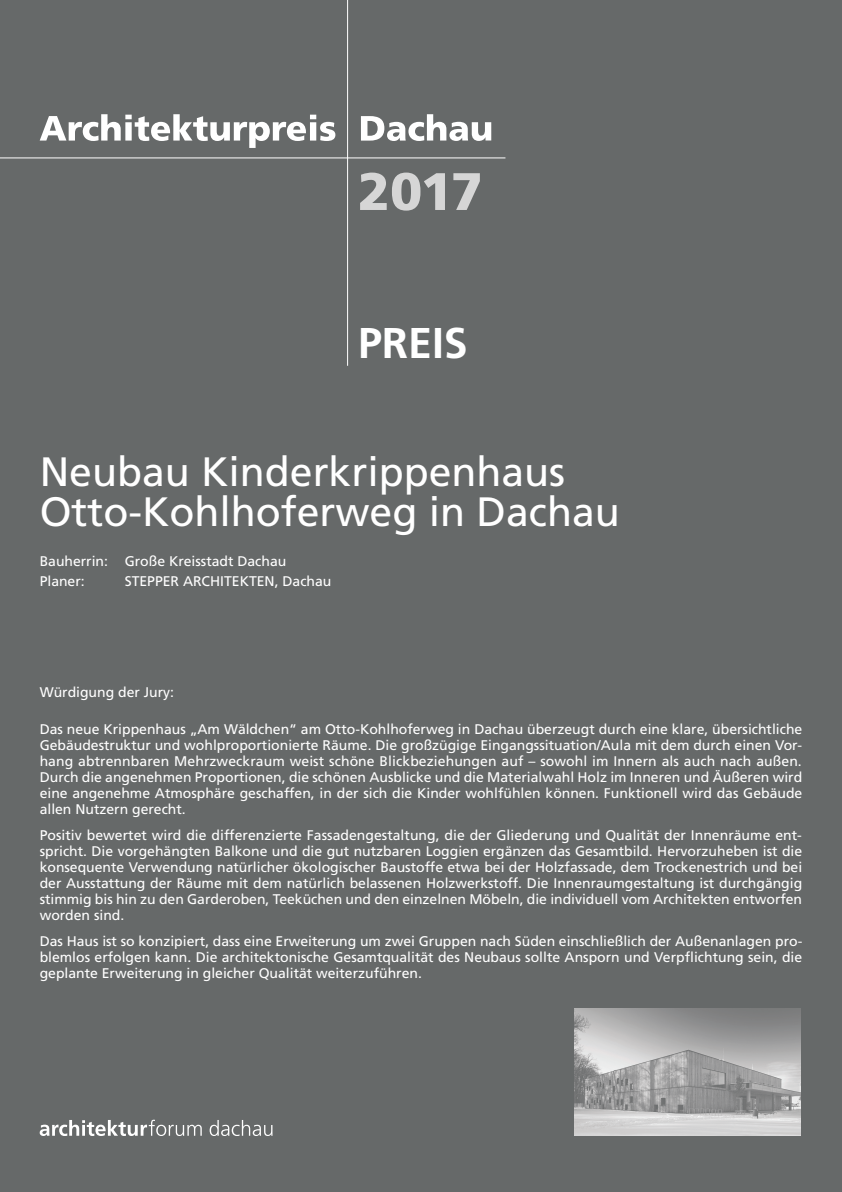
<style>
.page{position:relative;width:842px;height:1192px;background:#666969}
.page>*{position:absolute;margin:0;border:0;box-sizing:border-box;transform-origin:0 0}
.t1{font:700 43px "Frutiger";color:#fff}
.t2{font:41px/40px "Frutiger";color:#fff}
.t3{font:14px/16px "Frutiger";color:#fff;text-align:justify}
</style>
<div class="page">
<hr style="left:347px;top:0;width:1px;height:366px;background:#fff">
<hr style="left:0;top:158px;width:505px;height:1px;background:#fff">
<svg style="left:40px;top:114px;width:295px;height:34px"></svg>
<svg style="left:361px;top:114px;width:130px;height:27px"></svg>
<svg style="left:360px;top:173px;width:120px;height:38px"></svg>
<svg style="left:40px;top:1120px;width:233px;height:16px"></svg>
<img style="left:574px;top:1008px;width:227px;height:128px">
<h1 class="t1" style="left:358px;top:326px;width:111px">PREIS</h1>
<h2 class="t2" style="left:40px;top:454px;width:582px">Neubau Kinderkrippenhaus<br>Otto-Kohlhoferweg in Dachau</h2>
<p class="t3" style="left:40px;top:552px;width:248px;line-height:20.2px">Bauherrin: Große Kreisstadt Dachau<br>Planer:</p>
<p class="t3" style="left:125px;top:575px;width:208px">STEPPER ARCHITEKTEN, Dachau</p>
<p class="t3" style="left:40px;top:685px;width:136px">Würdigung der Jury:</p>
<p class="t3" style="left:40px;top:722px;width:764px">Das neue Krippenhaus „Am Wäldchen“ am Otto-Kohlhoferweg in Dachau überzeugt durch eine klare, übersichtliche Gebäudestruktur und wohlproportionierte Räume. Die großzügige Eingangssituation/Aula mit dem durch einen Vor&shy;hang abtrennbaren Mehrzweckraum weist schöne Blickbeziehungen auf – sowohl im Innern als auch nach außen.<br>Durch die angenehmen Proportionen, die schönen Ausblicke und die Materialwahl Holz im Inneren und Äußeren wird eine angenehme Atmosphäre geschaffen, in der sich die Kinder wohlfühlen können. Funktionell wird das Gebäude allen Nutzern gerecht.</p>
<p class="t3" style="left:40px;top:828px;width:764px">Positiv bewertet wird die differenzierte Fassadengestaltung, die der Gliederung und Qualität der Innenräume ent&shy;spricht. Die vorgehängten Balkone und die gut nutzbaren Loggien ergänzen das Gesamtbild. Hervorzuheben ist die konsequente Verwendung natürlicher ökologischer Baustoffe etwa bei der Holzfassade, dem Trockenestrich und bei der Ausstattung der Räume mit dem natürlich belassenen Holzwerkstoff. Die Innenraumgestaltung ist durchgängig stimmig bis hin zu den Garderoben, Teeküchen und den einzelnen Möbeln, die individuell vom Architekten entworfen worden sind.</p>
<p class="t3" style="left:40px;top:934px;width:764px">Das Haus ist so konzipiert, dass eine Erweiterung um zwei Gruppen nach Süden einschließlich der Außenanlagen pro&shy;blemlos erfolgen kann. Die architektonische Gesamtqualität des Neubaus sollte Ansporn und Verpflichtung sein, die geplante Erweiterung in gleicher Qualität weiterzuführen.</p>
</div>
